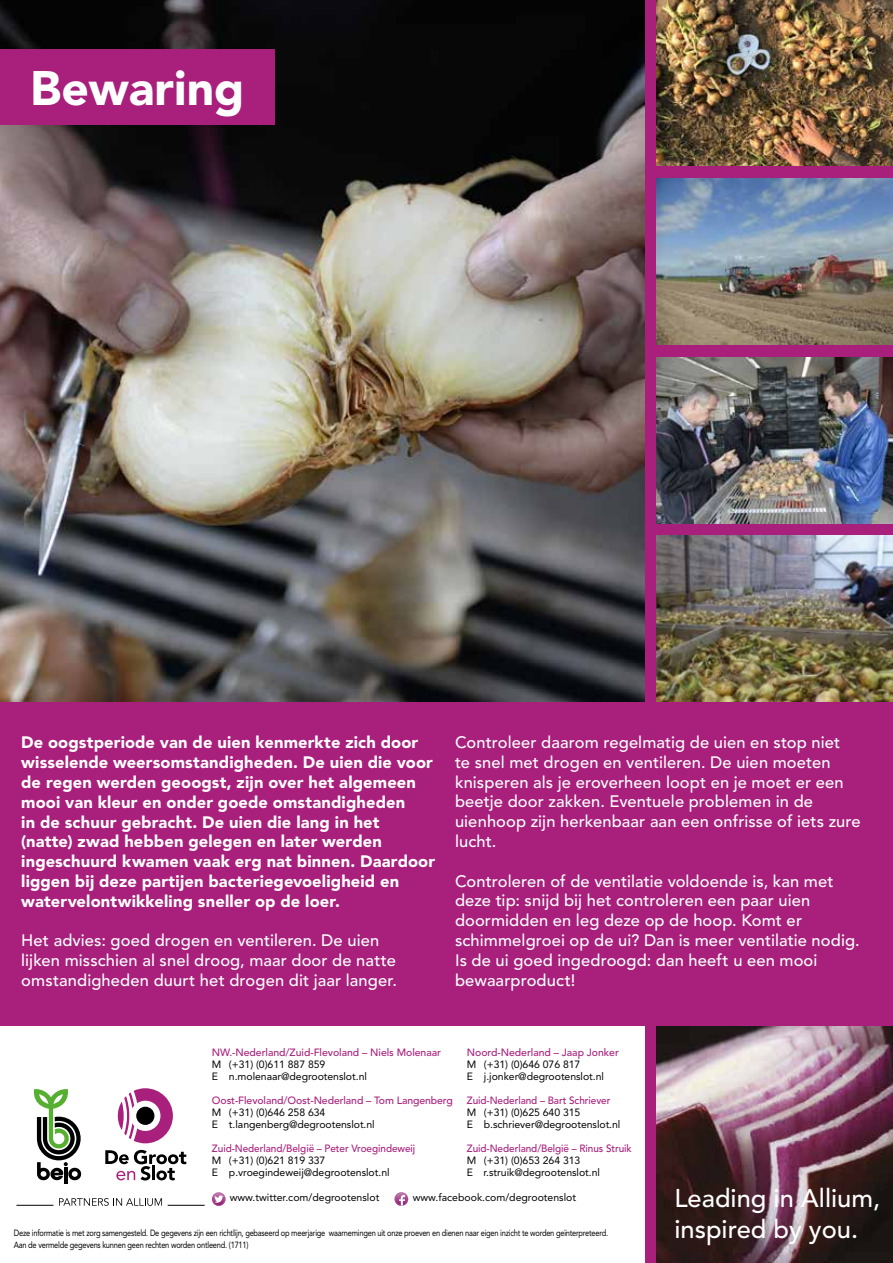
<style>
.page{position:relative;width:893px;height:1263px;background:#a81f7c}
.page>*{position:absolute;margin:0;border:0;box-sizing:border-box;transform-origin:0 0}
.t1{font:900 48px "Avenir";color:#fff}
.t2{font:500 25.5px/30.6px "Avenir";color:#fff}
.t3{font:500 16.5px/19.8px "Avenir";letter-spacing:.005em;color:#fff}
.t4{font:900 16.5px/19.8px "Avenir";letter-spacing:.01em;color:#fff}
.t5{font:10.5px/12px "Avenir";letter-spacing:-.005em;color:#000}
.t6{font:500 10.5px "Avenir";letter-spacing:-.005em;color:#a81f7c}
.t7{font:500 10.5px "Avenir";letter-spacing:-.005em;color:#a81f7c;scale:.95 1}
.t8{font:9px/12px "Avenir";letter-spacing:-.03em;color:#000;scale:.83 1}
</style>
<div class="page">
<img style="left:657px;top:536px;width:236px;height:166px">
<img style="left:0;top:0;width:644px;height:702px">
<div style="left:0;top:1027px;width:644px;height:236px;background:#fff"></div>
<img style="left:657px;top:1027px;width:236px;height:236px">
<img style="left:657px;top:0;width:236px;height:166px">
<img style="left:657px;top:179px;width:236px;height:165px">
<div style="left:0;top:50px;width:275px;height:75px;background:#a81f7c"></div>
<svg style="left:212px;top:1192px;width:13px;height:14px"></svg>
<svg style="left:395px;top:1192px;width:13px;height:14px"></svg>
<svg style="left:59px;top:1198px;width:103px;height:8px"></svg>
<hr style="left:16px;top:1205px;width:37px;height:1px;background:#000">
<hr style="left:168px;top:1205px;width:37px;height:1px;background:#000">
<svg style="left:118px;top:1088px;width:55px;height:55px"></svg>
<svg style="left:105px;top:1150px;width:81px;height:30px"></svg>
<div style="left:136px;top:1107px;width:18px;height:18px;background:#000;border-radius:50%"></div>
<hr style="left:64px;top:1168px;width:4px;height:16px;background:#000">
<svg style="left:33px;top:1089px;width:48px;height:92px"></svg>
<img style="left:657px;top:357px;width:236px;height:166px">
<h1 class="t1" style="left:30px;top:59px;width:216px">Bewaring</h1>
<p class="t4" style="left:21px;top:733px;width:415px">De oogstperiode van de uien kenmerkte zich door wisselende weersomstandigheden. De uien die voor de regen werden geoogst, zijn over het algemeen mooi van kleur en onder goede omstandigheden<br>in de schuur gebracht. De uien die lang in het<br>(natte) zwad hebben gelegen en later werden ingeschuurd kwamen vaak erg nat binnen. Daardoor liggen bij deze partijen bacteriegevoeligheid en watervelontwikkeling sneller op de loer.</p>
<p class="t3" style="left:21px;top:931px;width:377px">Het advies: goed drogen en ventileren. De uien lijken misschien al snel droog, maar door de natte omstandigheden duurt het drogen dit jaar langer.</p>
<p class="t3" style="left:455px;top:733px;width:407px">Controleer daarom regelmatig de uien en stop niet<br>te snel met drogen en ventileren. De uien moeten knisperen als je eroverheen loopt en je moet er een beetje door zakken. Eventuele problemen in de uienhoop zijn herkenbaar aan een onfrisse of iets zure lucht.</p>
<p class="t3" style="left:455px;top:871px;width:406px">Controleren of de ventilatie voldoende is, kan met deze tip: snijd bij het controleren een paar uien doormidden en leg deze op de hoop. Komt er schimmelgroei op de ui? Dan is meer ventilatie nodig.<br>Is de ui goed ingedroogd: dan heeft u een mooi bewaarproduct!</p>
<p class="t6" style="left:212px;top:1046px;width:231px">NW.-Nederland/Zuid-Flevoland – Niels Molenaar</p>
<p class="t5" style="left:212px;top:1059px;width:157px">M (+31) (0)611 887 859<br>E n.molenaar@degrootenslot.nl</p>
<p class="t6" style="left:212px;top:1094px;width:242px">Oost-Flevoland/Oost-Nederland – Tom Langenberg</p>
<p class="t5" style="left:212px;top:1107px;width:164px">M (+31) (0)646 258 634<br>E t.langenberg@degrootenslot.nl</p>
<p class="t7" style="left:212px;top:1142px;width:216px">Zuid-Nederland/België – Peter Vroegindeweij</p>
<p class="t5" style="left:212px;top:1155px;width:179px">M (+31) (0)621 819 337<br>E p.vroegindeweij@degrootenslot.nl</p>
<p class="t5" style="left:230px;top:1192px;width:151px">www.twitter.com/degrootenslot</p>
<p class="t5" style="left:413px;top:1192px;width:165px">www.facebook.com/degrootenslot</p>
<p class="t6" style="left:467px;top:1046px;width:154px">Noord-Nederland – Jaap Jonker</p>
<p class="t5" style="left:467px;top:1059px;width:139px">M (+31) (0)646 076 817<br>E j.jonker@degrootenslot.nl</p>
<p class="t7" style="left:467px;top:1094px;width:153px">Zuid-Nederland – Bart Schriever</p>
<p class="t5" style="left:467px;top:1107px;width:155px">M (+31) (0)625 640 315<br>E b.schriever@degrootenslot.nl</p>
<p class="t7" style="left:467px;top:1142px;width:175px">Zuid-Nederland/België – Rinus Struik</p>
<p class="t5" style="left:467px;top:1155px;width:135px">M (+31) (0)653 264 313<br>E r.struik@degrootenslot.nl</p>
<p class="t8" style="left:14px;top:1227px;width:717px">Deze informatie is met zorg samengesteld. De gegevens zijn een richtlijn, gebaseerd op meerjarige waarnemingen uit onze proeven en dienen naar eigen inzicht te worden geïnterpreteerd.<br>Aan de vermelde gegevens kunnen geen rechten worden ontleend. (1711)</p>
<h2 class="t2" style="left:674px;top:1183px;width:207px">Leading in Allium, inspired by you.</h2>
</div>
